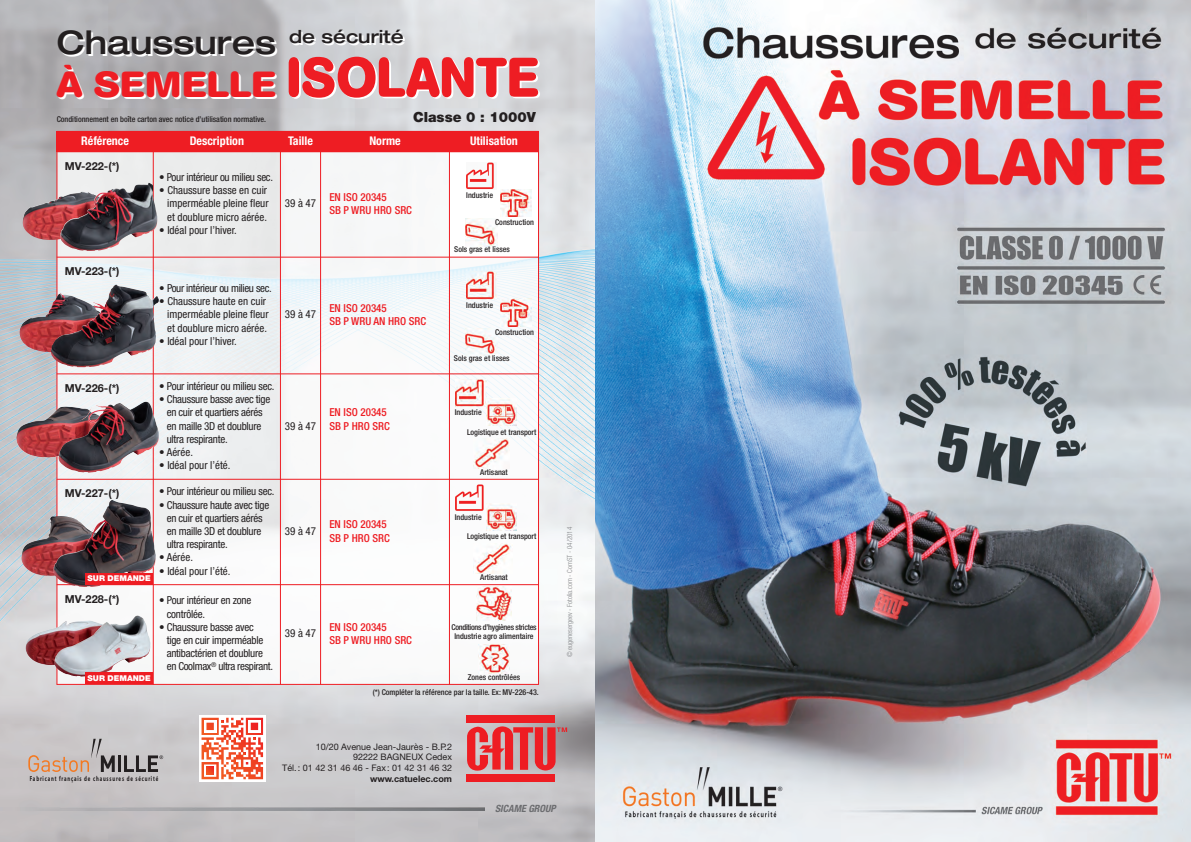
<style>
.page{position:relative;width:1191px;height:842px;background:#fff}
.page>*{position:absolute;margin:0;border:0;box-sizing:border-box;transform-origin:0 0}
.t1{font:700 36px "AG Book Rounded";letter-spacing:.01em;color:#ee1d23;scale:1.1 1}
.t2{font:500 expanded 32.5px "Helvetica Neue";color:#231f20}
.t3{font:900 14px "Helvetica Neue";color:#231f20}
.t4{font:700 condensed 12px "Helvetica Neue";color:#fff}
.t5{font:condensed 11px/13.2px "Helvetica Neue";letter-spacing:-.02em;color:#231f20}
.t6{font:condensed 11px/13.2px "Helvetica Neue";color:#231f20}
.t7{font:500 condensed 11px/13.2px "Helvetica Neue";color:#ee1d23}
.t8{font:700 11px "Helvetica Neue";color:#231f20}
.t9{font:italic 700 condensed 10px "Helvetica Neue";letter-spacing:.005em;color:#6c6d70}
.t10{font:9px/10.8px "Helvetica Neue";color:#231f20;text-align:right}
.t11{font:700 9px "Helvetica Neue";color:#231f20}
.t12{font:500 condensed 8px "Helvetica Neue";color:#231f20}
.t13{font:500 condensed 8px/9.6px "Helvetica Neue";letter-spacing:-.03em;color:#231f20;text-align:center}
.t14{font:900 8px "Helvetica Neue";color:#fff}
.t15{font:700 7.2px "Myriad";letter-spacing:.17em;color:#231f20;scale:.67 1}
.t16{font:300 condensed 7px "Helvetica Neue";color:#808285}
.s1{font-size:55.1px}
</style>
<div class="page">
<img style="left:0;top:0;width:595px;height:842px">
<div style="left:466px;top:715px;width:89px;height:8px;background:#ee1d23"></div>
<div style="left:466px;top:774px;width:89px;height:7px;background:#ee1d23"></div>
<svg style="left:467px;top:726px;width:100px;height:45px"></svg>
<svg style="left:199px;top:715px;width:66px;height:67px"></svg>
<svg style="left:201px;top:718px;width:62px;height:61px"></svg>
<img style="left:0;top:807px;width:484px;height:3px">
<div style="left:57px;top:131px;width:96px;height:21px;background:#ee1d23"></div>
<div style="left:153px;top:131px;width:127px;height:21px;background:#ee1d23"></div>
<div style="left:280px;top:131px;width:40px;height:21px;background:#ee1d23"></div>
<div style="left:320px;top:131px;width:129px;height:21px;background:#ee1d23"></div>
<div style="left:449px;top:131px;width:90px;height:21px;background:#ee1d23"></div>
<img style="left:58px;top:152px;width:480px;height:532px">
<hr style="left:57px;top:131px;width:1px;height:554px;background:#ee1d23">
<hr style="left:153px;top:131px;width:1px;height:554px;background:#ee1d23">
<hr style="left:280px;top:131px;width:1px;height:554px;background:#ee1d23">
<hr style="left:320px;top:131px;width:1px;height:554px;background:#ee1d23">
<hr style="left:449px;top:131px;width:1px;height:554px;background:#ee1d23">
<hr style="left:538px;top:131px;width:1px;height:554px;background:#ee1d23">
<hr style="left:57px;top:257px;width:482px;height:1px;background:#ee1d23">
<hr style="left:57px;top:374px;width:482px;height:1px;background:#ee1d23">
<hr style="left:57px;top:479px;width:482px;height:1px;background:#ee1d23">
<hr style="left:57px;top:584px;width:482px;height:1px;background:#ee1d23">
<hr style="left:57px;top:684px;width:482px;height:1px;background:#ee1d23">
<img style="left:60px;top:182px;width:97px;height:69px">
<img style="left:20px;top:293px;width:96px;height:59px">
<img style="left:51px;top:284px;width:58px;height:65px">
<img style="left:58px;top:402px;width:101px;height:71px">
<img style="left:53px;top:500px;width:103px;height:87px">
<img style="left:26px;top:627px;width:28px;height:47px">
<img style="left:54px;top:615px;width:96px;height:62px">
<img style="left:466px;top:162px;width:30px;height:28px">
<img style="left:501px;top:189px;width:30px;height:27px">
<img style="left:466px;top:219px;width:32px;height:27px">
<img style="left:466px;top:272px;width:30px;height:27px">
<img style="left:501px;top:299px;width:30px;height:27px">
<img style="left:466px;top:328px;width:32px;height:28px">
<img style="left:456px;top:379px;width:30px;height:28px">
<img style="left:486px;top:398px;width:31px;height:28px">
<img style="left:473px;top:438px;width:37px;height:30px">
<img style="left:456px;top:484px;width:30px;height:27px">
<img style="left:486px;top:503px;width:31px;height:28px">
<img style="left:473px;top:544px;width:39px;height:29px">
<img style="left:476px;top:587px;width:36px;height:34px">
<img style="left:478px;top:645px;width:32px;height:28px">
<div style="left:85px;top:673px;width:68px;height:11px;background:#ee1d23"></div>
<div style="left:85px;top:573px;width:68px;height:12px;background:#ee1d23"></div>
<img style="left:595px;top:0;width:596px;height:842px">
<svg style="left:28px;top:739px;width:87px;height:33px"></svg>
<hr style="left:118px;top:755px;width:3px;height:17px;background:#231f20">
<svg style="left:124px;top:755px;width:39px;height:17px"></svg>
<h2 class="t2" style="left:57px;top:31px;width:349px">Chaussures <sup>de</sup> <sup>sécurité</sup></h2>
<h1 class="t1" style="left:57px;top:72px;width:439px">À SEMELLE <span class="s1">ISOLANTE</span></h1>
<p class="t12" style="left:57px;top:116px;width:211px">Conditionnement en boîte carton avec notice d’utilisation normative.</p>
<p class="t3" style="left:413px;top:112px;width:124px">Classe 0 : 1000V</p>
<p class="t4" style="left:81px;top:136px;width:49px">Référence</p>
<p class="t4" style="left:190px;top:136px;width:56px">Description</p>
<p class="t4" style="left:288px;top:136px;width:26px">Taille</p>
<p class="t4" style="left:369px;top:136px;width:33px">Norme</p>
<p class="t4" style="left:470px;top:136px;width:49px">Utilisation</p>
<p class="t8" style="left:65px;top:162px;width:56px">MV-222-(*)</p>
<p class="t5" style="left:159px;top:171px;width:115px">• Pour intérieur ou milieu sec.</p>
<p class="t6" style="left:167px;top:185px;width:103px;text-indent:-8px">• Chaussure basse en cuir imperméable pleine fleur et doublure micro aérée.</p>
<p class="t6" style="left:159px;top:224px;width:79px">• Idéal pour l’hiver.</p>
<p class="t12" style="left:466px;top:192px;width:28px">Industrie</p>
<p class="t5" style="left:285px;top:198px;width:33px">39 à 47</p>
<p class="t7" style="left:329px;top:191px;width:84px">EN ISO 20345<br>SB P WRU HRO SRC</p>
<p class="t12" style="left:495px;top:219px;width:40px">Construction</p>
<p class="t12" style="left:454px;top:246px;width:57px">Sols gras et lisses</p>
<p class="t8" style="left:65px;top:267px;width:56px">MV-223-(*)</p>
<p class="t5" style="left:159px;top:282px;width:114px">• Pour intérieur ou milieu sec.</p>
<p class="t6" style="left:167px;top:296px;width:103px;text-indent:-8px">• Chaussure haute en cuir imperméable pleine fleur et doublure micro aérée.</p>
<p class="t6" style="left:159px;top:335px;width:79px">• Idéal pour l’hiver.</p>
<p class="t5" style="left:285px;top:309px;width:33px">39 à 47</p>
<p class="t7" style="left:329px;top:302px;width:98px">EN ISO 20345<br>SB P WRU AN HRO SRC</p>
<p class="t8" style="left:65px;top:384px;width:56px">MV-226-(*)</p>
<p class="t5" style="left:159px;top:380px;width:117px">• Pour intérieur ou milieu sec.</p>
<p class="t5" style="left:167px;top:394px;width:105px;text-indent:-8px">• Chaussure basse avec tige en cuir et quartiers aérés en maille 3D et doublure ultra respirante.</p>
<p class="t5" style="left:159px;top:446px;width:35px">• Aérée.</p>
<p class="t6" style="left:159px;top:460px;width:73px">• Idéal pour l’été.</p>
<p class="t8" style="left:65px;top:489px;width:56px">MV-227-(*)</p>
<p class="t5" style="left:159px;top:486px;width:117px">• Pour intérieur ou milieu sec.</p>
<p class="t5" style="left:167px;top:499px;width:104px;text-indent:-8px">• Chaussure haute avec tige en cuir et quartiers aérés en maille 3D et doublure ultra respirante.</p>
<p class="t5" style="left:159px;top:552px;width:35px">• Aérée.</p>
<p class="t6" style="left:159px;top:565px;width:73px">• Idéal pour l’été.</p>
<p class="t14" style="left:88px;top:575px;width:65px">SUR DEMANDE</p>
<p class="t5" style="left:285px;top:420px;width:33px">39 à 47</p>
<p class="t7" style="left:329px;top:407px;width:62px">EN ISO 20345<br>SB P HRO SRC</p>
<p class="t5" style="left:285px;top:525px;width:33px">39 à 47</p>
<p class="t7" style="left:329px;top:519px;width:62px">EN ISO 20345<br>SB P HRO SRC</p>
<p class="t8" style="left:65px;top:595px;width:56px">MV-228-(*)</p>
<p class="t5" style="left:167px;top:595px;width:86px;text-indent:-8px">• Pour intérieur en zone contrôlée.</p>
<p class="t5" style="left:167px;top:621px;width:108px;text-indent:-8px">• Chaussure basse avec<br>tige en cuir imperméable antibactérien et doublure en Coolmax<sup>®</sup> ultra respirant.</p>
<p class="t5" style="left:285px;top:628px;width:33px">39 à 47</p>
<p class="t7" style="left:329px;top:621px;width:84px">EN ISO 20345<br>SB P WRU HRO SRC</p>
<p class="t14" style="left:88px;top:675px;width:65px">SUR DEMANDE</p>
<p class="t12" style="left:466px;top:302px;width:28px">Industrie</p>
<p class="t12" style="left:495px;top:329px;width:40px">Construction</p>
<p class="t12" style="left:454px;top:356px;width:57px">Sols gras et lisses</p>
<p class="t12" style="left:455px;top:409px;width:28px">Industrie</p>
<p class="t12" style="left:467px;top:429px;width:71px">Logistique et transport</p>
<p class="t12" style="left:480px;top:470px;width:29px">Artisanat</p>
<p class="t12" style="left:455px;top:514px;width:28px">Industrie</p>
<p class="t12" style="left:467px;top:534px;width:71px">Logistique et transport</p>
<p class="t12" style="left:480px;top:574px;width:29px">Artisanat</p>
<p class="t13" style="left:451px;top:622px;width:87px">Conditions d’hygiènes strictes<br>Industrie agro alimentaire</p>
<p class="t12" style="left:468px;top:674px;width:54px">Zones contrôlées</p>
<p class="t12" style="left:373px;top:689px;width:167px">(*) Compléter la référence par la taille. Ex: MV-226-43.</p>
<p class="t16" style="left:567px;top:657px;width:132px;rotate:-90deg">© eugenesergeev - Fotolia.com - ComST - 04/2014</p>
<p class="t15" style="left:30px;top:776px;width:193px">Fabricant français de chaussures de sécurité</p>
<p class="t10" style="left:282px;top:742px;width:171px">10/20 Avenue Jean-Jaurès - B.P.2<br>92222 BAGNEUX Cedex<br>Tél.: 01 42 31 46 46 - Fax: 01 42 31 46 32</p>
<p class="t11" style="left:370px;top:775px;width:83px">www.catuelec.com</p>
<p class="t9" style="left:495px;top:805px;width:62px">SICAME GROUP</p>
</div>
